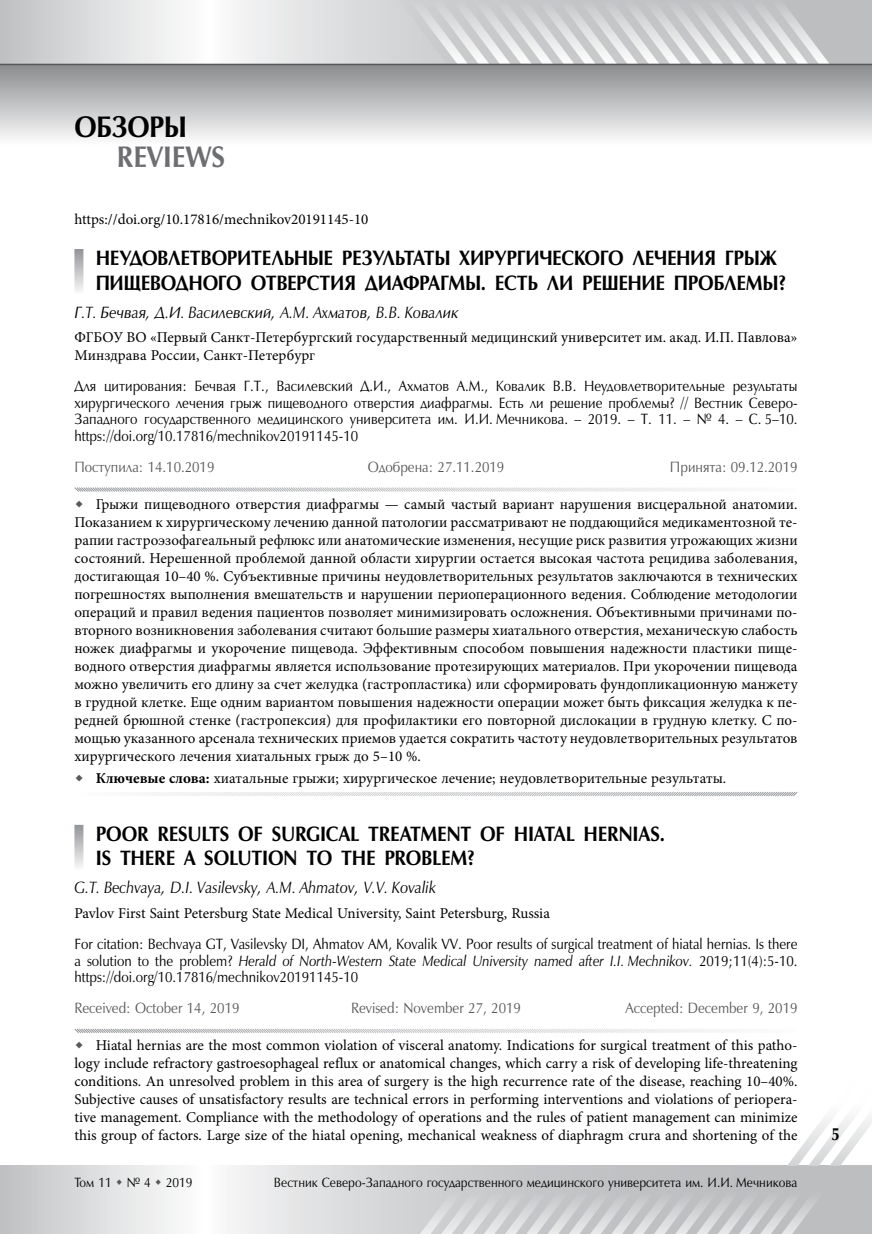
<style>
.page{position:relative;width:872px;height:1234px;background:#fff}
.page>*{position:absolute;margin:0;border:0;box-sizing:border-box;transform-origin:0 0}
.t1{font:700 30px "Optimum AP";color:#6d6e71;scale:.9 1}
.t2{font:700 30px "Optimum AP";letter-spacing:-.02em;color:#000;scale:.9 1}
.t3{font:700 21px/24px "Optimum AP";letter-spacing:-.015em;color:#000;scale:.9 1}
.t4{font:700 18px "Optimum AP";color:#000;scale:.85 1}
.t5{font:italic 16.5px "Optimum AP";color:#000;scale:.9 1}
.t6{font:15px/18px "Minion Pro";color:#000;text-align:justify}
.t7{font:15px/16.5px "Optimum AP";color:#000;text-align:justify;scale:.9 1}
.t8{font:15px "Optimum AP";color:#58595b;scale:.9 1}
.t9{font:13.5px "Optimum AP";color:#000;scale:.9 1}
.s1{font-weight:700}
.s2{font-style:italic}
</style>
<div class="page">
<svg style="left:0;top:0;width:872px;height:64px"></svg>
<svg style="left:0;top:1165px;width:404px;height:68px"></svg>
<div style="left:0;top:64px;width:872px;height:81px;background:linear-gradient(to bottom,#898b8d,#fdfdfd)"></div>
<svg style="left:383px;top:0;width:446px;height:64px;background:#d1d2d4"></svg>
<hr style="left:0;top:64px;width:872px;height:1px;background:#58595b">
<svg style="left:404px;top:1116px;width:468px;height:117px"></svg>
<div style="left:862px;top:1130px;width:10px;height:28px;background:#fff"></div>
<svg style="left:74px;top:487px;width:679px;height:5px"></svg>
<svg style="left:131px;top:792px;width:667px;height:5px"></svg>
<svg style="left:74px;top:1028px;width:673px;height:5px"></svg>
<svg style="left:74px;top:249px;width:9px;height:42px"></svg>
<svg style="left:74px;top:824px;width:9px;height:43px"></svg>
<svg style="left:117px;top:1178px;width:5px;height:6px"></svg>
<svg style="left:156px;top:1178px;width:5px;height:6px"></svg>
<h1 class="t2" style="left:74px;top:110px;width:126px">ОБЗОРЫ</h1>
<h1 class="t1" style="left:117px;top:140px;width:122px">REVIEWS</h1>
<p class="t6" style="left:74px;top:211px;width:295px">https://doi.org/10.17816/mechnikov20191145-10</p>
<h2 class="t3" style="left:96px;top:247px;width:769px">НЕУДОВЛЕТВОРИТЕЛЬНЫЕ РЕЗУЛЬТАТЫ ХИРУРГИЧЕСКОГО ЛЕЧЕНИЯ ГРЫЖ<br>ПИЩЕВОДНОГО ОТВЕРСТИЯ ДИАФРАГМЫ. ЕСТЬ ЛИ РЕШЕНИЕ ПРОБЛЕМЫ?</h2>
<p class="t5" style="left:74px;top:303px;width:428px">Г.Т. Бечвая, Д.И. Василевский, А.М. Ахматов, В.В. Ковалик</p>
<p class="t6" style="left:74px;top:328px;width:724px">ФГБОУ ВО «Первый Санкт-Петербургский государственный медицинский университет им. акад. И.П. Павлова»<br>Минздрава России, Санкт-Петербург</p>
<p class="t7" style="left:74px;top:378px;width:805px">Для цитирования: Бечвая Г.Т., Василевский Д.И., Ахматов А.М., Ковалик В.В. Неудовлетворительные результаты хирургического лечения грыж пищеводного отверстия диафрагмы. Есть ли решение проблемы? // Вестник Северо-Западного государственного медицинского университета им. И.И. Мечникова. – 2019. – Т. 11. – № 4. – С. 5–10. https://doi.org/10.17816/mechnikov20191145-10</p>
<p class="t8" style="left:74px;top:459px;width:157px">Поступила: 14.10.2019</p>
<p class="t8" style="left:368px;top:459px;width:153px">Одобрена: 27.11.2019</p>
<p class="t8" style="left:670px;top:459px;width:143px">Принята: 09.12.2019</p>
<p class="t6" style="left:74px;top:495px;width:724px;text-indent:21px">Грыжи пищеводного отверстия диафрагмы — самый частый вариант нарушения висцеральной анатомии.<br>Показанием к хирургическому лечению данной патологии рассматривают не поддающийся медикаментозной те&shy;рапии гастроэзофагеальный рефлюкс или анатомические изменения, несущие риск развития угрожающих жизни состояний. Нерешенной проблемой данной области хирургии остается высокая частота рецидива заболевания, достигающая 10–40 %. Субъективные причины неудовлетворительных результатов заключаются в технических погрешностях выполнения вмешательств и нарушении периоперационного ведения. Соблюдение методологии операций и правил ведения пациентов позволяет минимизировать осложнения. Объективными причинами по&shy;вторного возникновения заболевания считают большие размеры хиатального отверстия, механическую слабость ножек диафрагмы и укорочение пищевода. Эффективным способом повышения надежности пластики пище&shy;водного отверстия диафрагмы является использование протезирующих материалов. При укорочении пищевода можно увеличить его длину за счет желудка (гастропластика) или сформировать фундопликационную манжету в грудной клетке. Еще одним вариантом повышения надежности операции может быть фиксация желудка к пе&shy;редней брюшной стенке (гастропексия) для профилактики его повторной дислокации в грудную клетку. С по&shy;мощью указанного арсенала технических приемов удается сократить частоту неудовлетворительных результатов хирургического лечения хиатальных грыж до 5–10 %.</p>
<p class="t6" style="left:96px;top:769px;width:632px"><span class="s1">Ключевые слова:</span> хиатальные грыжи; хирургическое лечение; неудовлетворительные результаты.</p>
<h2 class="t3" style="left:96px;top:822px;width:634px">POOR RESULTS OF SURGICAL TREATMENT OF HIATAL HERNIAS.<br>IS THERE A SOLUTION TO THE PROBLEM?</h2>
<p class="t5" style="left:74px;top:879px;width:403px">G.T. Bechvaya, D.I. Vasilevsky, A.M. Ahmatov, V.V. Kovalik</p>
<p class="t6" style="left:74px;top:903px;width:477px">Pavlov First Saint Petersburg State Medical University, Saint Petersburg, Russia</p>
<p class="t7" style="left:74px;top:936px;width:805px">For citation: Bechvaya GT, Vasilevsky DI, Ahmatov AM, Kovalik VV. Poor results of surgical treatment of hiatal hernias. Is there a solution to the problem? <span class="s2">Herald of North-Western State Medical University named after I.I. Mechnikov.</span> 2019;11(4):5-10. https://doi.org/10.17816/mechnikov20191145-10</p>
<p class="t8" style="left:74px;top:999px;width:185px">Received: October 14, 2019</p>
<p class="t8" style="left:351px;top:999px;width:190px">Revised: November 27, 2019</p>
<p class="t8" style="left:625px;top:999px;width:193px">Accepted: December 9, 2019</p>
<p class="t6" style="left:74px;top:1036px;width:724px;text-indent:21px">Hiatal hernias are the most common violation of visceral anatomy. Indications for surgical treatment of this patho&shy;logy include refractory gastroesophageal reflux or anatomical changes, which carry a risk of developing life-threatening conditions. An unresolved problem in this area of surgery is the high recurrence rate of the disease, reaching 10–40%.<br>Subjective causes of unsatisfactory results are technical errors in performing interventions and violations of periopera&shy;tive management. Compliance with the methodology of operations and the rules of patient management can minimize this group of factors. Large size of the hiatal opening, mechanical weakness of diaphragm crura and shortening of the</p>
<p class="t9" style="left:74px;top:1175px;width:133px">Том 11 № 4 2019</p>
<p class="t9" style="left:274px;top:1175px;width:583px">Вестник Северо-Западного государственного медицинского университета им. И.И. Мечникова</p>
<p class="t4" style="left:831px;top:1124px;width:11px">5</p>
</div>
